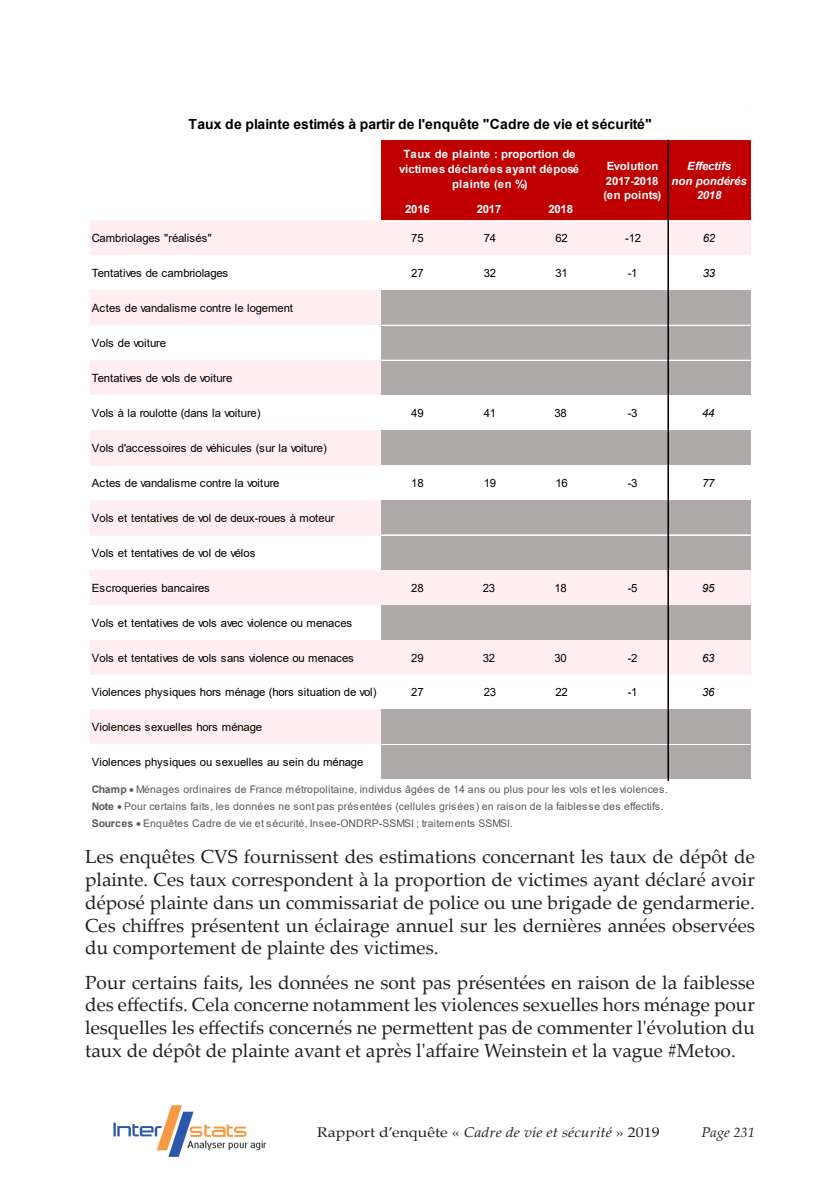
<style>
.page{position:relative;width:840px;height:1191px;background:#fff}
.page>*{position:absolute;margin:0;border:0;box-sizing:border-box;transform-origin:0 0}
.Table_des_matières_t{font:19px/22.8px "Palatino Linotype";color:#231f20;text-align:justify}
.t1{font:700 14px "Arial";letter-spacing:.005em;color:#000}
.t2{font:14px "Palatino Linotype";color:#231f20;scale:1.14 1}
.t3{font:italic 14px "Palatino Linotype";color:#231f20;scale:1.07 1}
.t4{font:11.4px "Arial";letter-spacing:-.02em;color:#000}
.t5{font:700 11.4px/14.8px "Arial";letter-spacing:.005em;color:#fff;text-align:center}
.t6{font:italic 700 11.4px/14.8px "Arial";letter-spacing:-.02em;color:#fff;text-align:center}
.t7{font:italic 11.4px "Arial";letter-spacing:-.02em;color:#000}
.t8{font:10.4px/17px "Arial";letter-spacing:.025em;color:#595959}
.s1{font-weight:700}
.s2{font-style:italic}
</style>
<div class="page">
<div style="left:381px;top:140px;width:369px;height:59px;background:#c00000"></div>
<div style="left:381px;top:198px;width:369px;height:23px;background:#c00000"></div>
<div style="left:90px;top:220px;width:660px;height:36px;background:#ffeff2"></div>
<div style="left:90px;top:255px;width:660px;height:36px;background:#fff"></div>
<div style="left:90px;top:290px;width:292px;height:36px;background:#ffeff2"></div>
<div style="left:381px;top:290px;width:369px;height:36px;background:#aeaaaa"></div>
<div style="left:90px;top:325px;width:292px;height:36px;background:#fff"></div>
<div style="left:381px;top:325px;width:369px;height:36px;background:#aeaaaa"></div>
<div style="left:90px;top:360px;width:292px;height:36px;background:#ffeff2"></div>
<div style="left:381px;top:360px;width:369px;height:36px;background:#aeaaaa"></div>
<div style="left:90px;top:395px;width:660px;height:36px;background:#fff"></div>
<div style="left:90px;top:430px;width:292px;height:36px;background:#ffeff2"></div>
<div style="left:381px;top:430px;width:369px;height:36px;background:#aeaaaa"></div>
<div style="left:381px;top:465px;width:369px;height:36px;background:#fff"></div>
<div style="left:90px;top:500px;width:292px;height:36px;background:#ffeff2"></div>
<div style="left:381px;top:500px;width:369px;height:36px;background:#aeaaaa"></div>
<div style="left:381px;top:535px;width:369px;height:35px;background:#aeaaaa"></div>
<div style="left:90px;top:570px;width:660px;height:35px;background:#ffeff2"></div>
<div style="left:381px;top:605px;width:369px;height:35px;background:#aeaaaa"></div>
<div style="left:90px;top:639px;width:660px;height:36px;background:#ffeff2"></div>
<div style="left:90px;top:674px;width:660px;height:36px;background:#fff"></div>
<div style="left:90px;top:709px;width:292px;height:36px;background:#ffeff2"></div>
<div style="left:381px;top:709px;width:369px;height:36px;background:#aeaaaa"></div>
<div style="left:90px;top:744px;width:292px;height:36px;background:#fff"></div>
<div style="left:381px;top:744px;width:369px;height:36px;background:#aeaaaa"></div>
<div style="left:90px;top:779px;width:660px;height:52px;background:#fff"></div>
<hr style="left:381px;top:325px;width:286px;height:1px;background:#fff">
<hr style="left:668px;top:325px;width:82px;height:1px;background:#fff">
<hr style="left:381px;top:360px;width:286px;height:1px;background:#fff">
<hr style="left:668px;top:360px;width:82px;height:1px;background:#fff">
<hr style="left:381px;top:534px;width:286px;height:1px;background:#fff">
<hr style="left:381px;top:535px;width:286px;height:1px;background:#fff">
<hr style="left:668px;top:534px;width:82px;height:1px;background:#fff">
<hr style="left:668px;top:535px;width:82px;height:1px;background:#fff">
<hr style="left:381px;top:744px;width:286px;height:1px;background:#fff">
<hr style="left:668px;top:744px;width:82px;height:1px;background:#fff">
<hr style="left:667px;top:140px;width:1px;height:640px;background:#000">
<img style="left:113px;top:1106px;width:153px;height:50px">
<p class="t1" style="left:188px;top:114px;width:464px">Taux de plainte estimés à partir de l'enquête "Cadre de vie et sécurité"</p>
<p class="t5" style="left:399px;top:147px;width:181px">Taux de plainte : proportion de victimes déclarées ayant déposé plainte (en %)</p>
<p class="t5" style="left:603px;top:158px;width:59px">Evolution<br>2017-2018 (en points)</p>
<p class="t6" style="left:671px;top:159px;width:77px">Effectifs<br>non pondérés<br>2018</p>
<p class="t5" style="left:405px;top:202px;width:26px">2016</p>
<p class="t5" style="left:476px;top:202px;width:26px">2017</p>
<p class="t5" style="left:548px;top:202px;width:26px">2018</p>
<p class="t4" style="left:92px;top:230px;width:121px">Cambriolages "réalisés"</p>
<p class="t4" style="left:411px;top:230px;width:14px">75</p>
<p class="t4" style="left:483px;top:230px;width:14px">74</p>
<p class="t4" style="left:555px;top:230px;width:14px">62</p>
<p class="t4" style="left:624px;top:230px;width:17px">-12</p>
<p class="t7" style="left:702px;top:231px;width:14px">62</p>
<p class="t4" style="left:92px;top:265px;width:138px">Tentatives de cambriolages</p>
<p class="t4" style="left:411px;top:265px;width:14px">27</p>
<p class="t4" style="left:483px;top:265px;width:14px">32</p>
<p class="t4" style="left:555px;top:265px;width:14px">31</p>
<p class="t4" style="left:627px;top:265px;width:11px">-1</p>
<p class="t7" style="left:702px;top:266px;width:14px">33</p>
<p class="t4" style="left:92px;top:300px;width:203px">Actes de vandalisme contre le logement</p>
<p class="t4" style="left:92px;top:335px;width:76px">Vols de voiture</p>
<p class="t4" style="left:92px;top:370px;width:142px">Tentatives de vols de voiture</p>
<p class="t4" style="left:92px;top:405px;width:170px">Vols à la roulotte (dans la voiture)</p>
<p class="t4" style="left:411px;top:405px;width:14px">49</p>
<p class="t4" style="left:483px;top:405px;width:14px">41</p>
<p class="t4" style="left:554px;top:405px;width:14px">38</p>
<p class="t4" style="left:627px;top:405px;width:11px">-3</p>
<p class="t7" style="left:701px;top:405px;width:14px">44</p>
<p class="t4" style="left:92px;top:440px;width:236px">Vols d'accessoires de véhicules (sur la voiture)</p>
<p class="t4" style="left:92px;top:475px;width:189px">Actes de vandalisme contre la voiture</p>
<p class="t4" style="left:411px;top:475px;width:14px">18</p>
<p class="t4" style="left:483px;top:475px;width:14px">19</p>
<p class="t4" style="left:555px;top:475px;width:14px">16</p>
<p class="t4" style="left:627px;top:475px;width:11px">-3</p>
<p class="t7" style="left:701px;top:475px;width:14px">77</p>
<p class="t4" style="left:92px;top:510px;width:244px">Vols et tentatives de vol de deux-roues à moteur</p>
<p class="t4" style="left:92px;top:545px;width:165px">Vols et tentatives de vol de vélos</p>
<p class="t4" style="left:92px;top:580px;width:120px">Escroqueries bancaires</p>
<p class="t4" style="left:411px;top:580px;width:14px">28</p>
<p class="t4" style="left:482px;top:580px;width:14px">23</p>
<p class="t4" style="left:554px;top:580px;width:14px">18</p>
<p class="t4" style="left:627px;top:580px;width:11px">-5</p>
<p class="t7" style="left:701px;top:580px;width:14px">95</p>
<p class="t4" style="left:92px;top:614px;width:262px">Vols et tentatives de vols avec violence ou menaces</p>
<p class="t4" style="left:92px;top:649px;width:263px">Vols et tentatives de vols sans violence ou menaces</p>
<p class="t4" style="left:411px;top:649px;width:14px">29</p>
<p class="t4" style="left:482px;top:649px;width:14px">32</p>
<p class="t4" style="left:554px;top:649px;width:14px">30</p>
<p class="t4" style="left:627px;top:649px;width:11px">-2</p>
<p class="t7" style="left:701px;top:650px;width:14px">63</p>
<p class="t4" style="left:92px;top:684px;width:286px">Violences physiques hors ménage (hors situation de vol)</p>
<p class="t4" style="left:411px;top:684px;width:14px">27</p>
<p class="t4" style="left:483px;top:684px;width:14px">23</p>
<p class="t4" style="left:555px;top:684px;width:14px">22</p>
<p class="t4" style="left:627px;top:684px;width:11px">-1</p>
<p class="t7" style="left:701px;top:685px;width:14px">36</p>
<p class="t4" style="left:92px;top:719px;width:172px">Violences sexuelles hors ménage</p>
<p class="t4" style="left:92px;top:754px;width:273px">Violences physiques ou sexuelles au sein du ménage</p>
<p class="t8" style="left:92px;top:780px;width:577px"><span class="s1">Champ</span> • Ménages ordinaires de France métropolitaine, individus âgées de 14 ans ou plus pour les vols et les violences.<br><span class="s1">Note</span> • Pour certains faits, les données ne sont pas présentées (cellules grisées) en raison de la faiblesse des effectifs.<br><span class="s1">Sources</span> • Enquêtes Cadre de vie et sécurité, Insee-ONDRP-SSMSI ; traitements SSMSI.</p>
<p class="Table_des_matières_t" style="left:85px;top:844px;width:671px">Les enquêtes CVS fournissent des estimations concernant les taux de dépôt de plainte. Ces taux correspondent à la proportion de victimes ayant déclaré avoir déposé plainte dans un commissariat de police ou une brigade de gendarmerie.<br>Ces chiffres présentent un éclairage annuel sur les dernières années observées du comportement de plainte des victimes.</p>
<p class="Table_des_matières_t" style="left:85px;top:970px;width:671px">Pour certains faits, les données ne sont pas présentées en raison de la faiblesse des effectifs. Cela concerne notamment les violences sexuelles hors ménage pour lesquelles les effectifs concernés ne permettent pas de commenter l'évolution du taux de dépôt de plainte avant et après l'affaire Weinstein et la vague #Metoo.</p>
<p class="t2" style="left:317px;top:1121px;width:302px">Rapport d’enquête « <span class="s2">Cadre de vie et sécurité</span> » 2019</p>
<p class="t3" style="left:701px;top:1121px;width:51px">Page 231</p>
</div>
